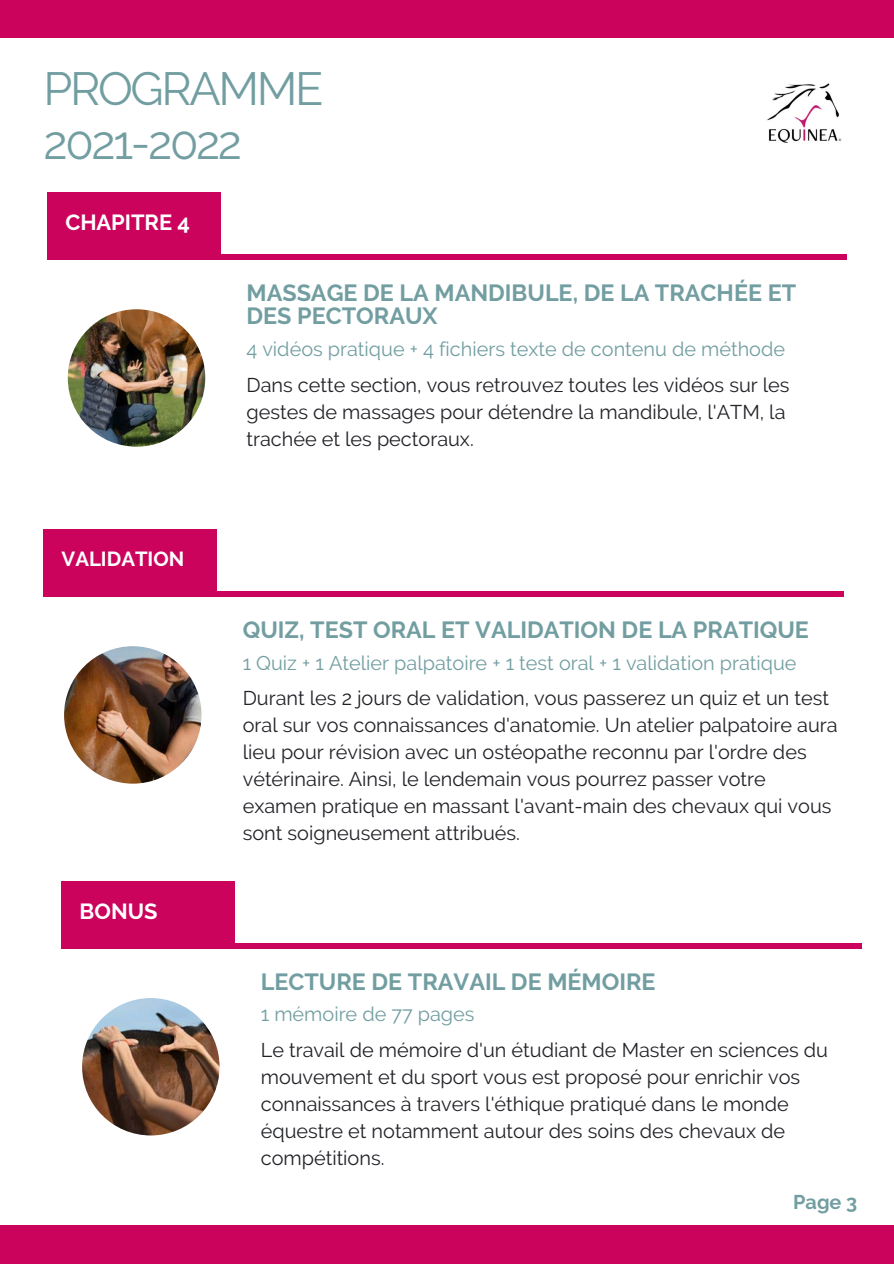
<style>
.page{position:relative;width:894px;height:1264px;background:#fff}
.page>*{position:absolute;margin:0;border:0;box-sizing:border-box;transform-origin:0 0}
.t1{font:46.35px "Raleway";letter-spacing:-.05em;color:#729ea1}
.t2{font:700 23.4px/22.5px "Raleway";color:#729ea1}
.t3{font:700 21.9px "Raleway";color:#fff}
.t4{font:700 20.4px "Raleway";color:#fff}
.t5{font:19.8px/27px "Raleway";color:#212227}
.t6{font:19.8px "Raleway";color:#729ea1}
.t7{font:700 19.8px "Raleway";color:#729ea1}
</style>
<div class="page">
<div style="left:49px;top:254px;width:797px;height:6px;background:#cc035c"></div>
<div style="left:47px;top:192px;width:174px;height:68px;background:#cc035c"></div>
<img style="left:767px;top:83px;width:75px;height:60px">
<img style="left:68px;top:309px;width:137px;height:137px;border-radius:50%">
<div style="left:0;top:1225px;width:893px;height:38px;background:#cc035c"></div>
<div style="left:0;top:0;width:893px;height:38px;background:#cc035c"></div>
<div style="left:45px;top:591px;width:797px;height:6px;background:#cc035c"></div>
<div style="left:44px;top:529px;width:173px;height:67px;background:#cc035c"></div>
<img style="left:64px;top:646px;width:137px;height:137px;border-radius:50%">
<div style="left:63px;top:943px;width:797px;height:5px;background:#cc035c"></div>
<div style="left:62px;top:880px;width:173px;height:68px;background:#cc035c"></div>
<img style="left:82px;top:998px;width:137px;height:137px;border-radius:50%">
<p class="t1" style="left:44px;top:61px;width:281px">PROGRAMME</p>
<p class="t1" style="left:44px;top:115px;width:200px">2021-2022</p>
<p class="t3" style="left:65px;top:210px;width:126px">CHAPITRE 4</p>
<p class="t4" style="left:62px;top:547px;width:124px">VALIDATION</p>
<p class="t3" style="left:80px;top:899px;width:79px">BONUS</p>
<p class="t2" style="left:246px;top:282px;width:551px">MASSAGE DE LA MANDIBULE, DE LA TRACHÉE ET<br>DES PECTORAUX</p>
<p class="t6" style="left:246px;top:338px;width:540px">4 vidéos pratique + 4 fichiers texte de contenu de méthode</p>
<p class="t5" style="left:246px;top:371px;width:544px">Dans cette section, vous retrouvez toutes les vidéos sur les gestes de massages pour détendre la mandibule, l'ATM, la trachée et les pectoraux.</p>
<p class="t2" style="left:243px;top:618px;width:567px">QUIZ, TEST ORAL ET VALIDATION DE LA PRATIQUE</p>
<p class="t6" style="left:243px;top:651px;width:555px">1 Quiz + 1 Atelier palpatoire + 1 test oral + 1 validation pratique</p>
<p class="t5" style="left:243px;top:684px;width:596px">Durant les 2 jours de validation, vous passerez un quiz et un test oral sur vos connaissances d'anatomie. Un atelier palpatoire aura lieu pour révision avec un ostéopathe reconnu par l'ordre des vétérinaire. Ainsi, le lendemain vous pourrez passer votre examen pratique en massant l'avant-main des chevaux qui vous sont soigneusement attribués.</p>
<p class="t2" style="left:261px;top:970px;width:396px">LECTURE DE TRAVAIL DE MÉMOIRE</p>
<p class="t6" style="left:261px;top:1002px;width:215px">1 mémoire de 77 pages</p>
<p class="t5" style="left:261px;top:1036px;width:568px">Le travail de mémoire d'un étudiant de Master en sciences du mouvement et du sport vous est proposé pour enrichir vos connaissances à travers l'éthique pratiqué dans le monde équestre et notamment autour des soins des chevaux de compétitions.</p>
<p class="t7" style="left:793px;top:1190px;width:66px">Page 3</p>
</div>
